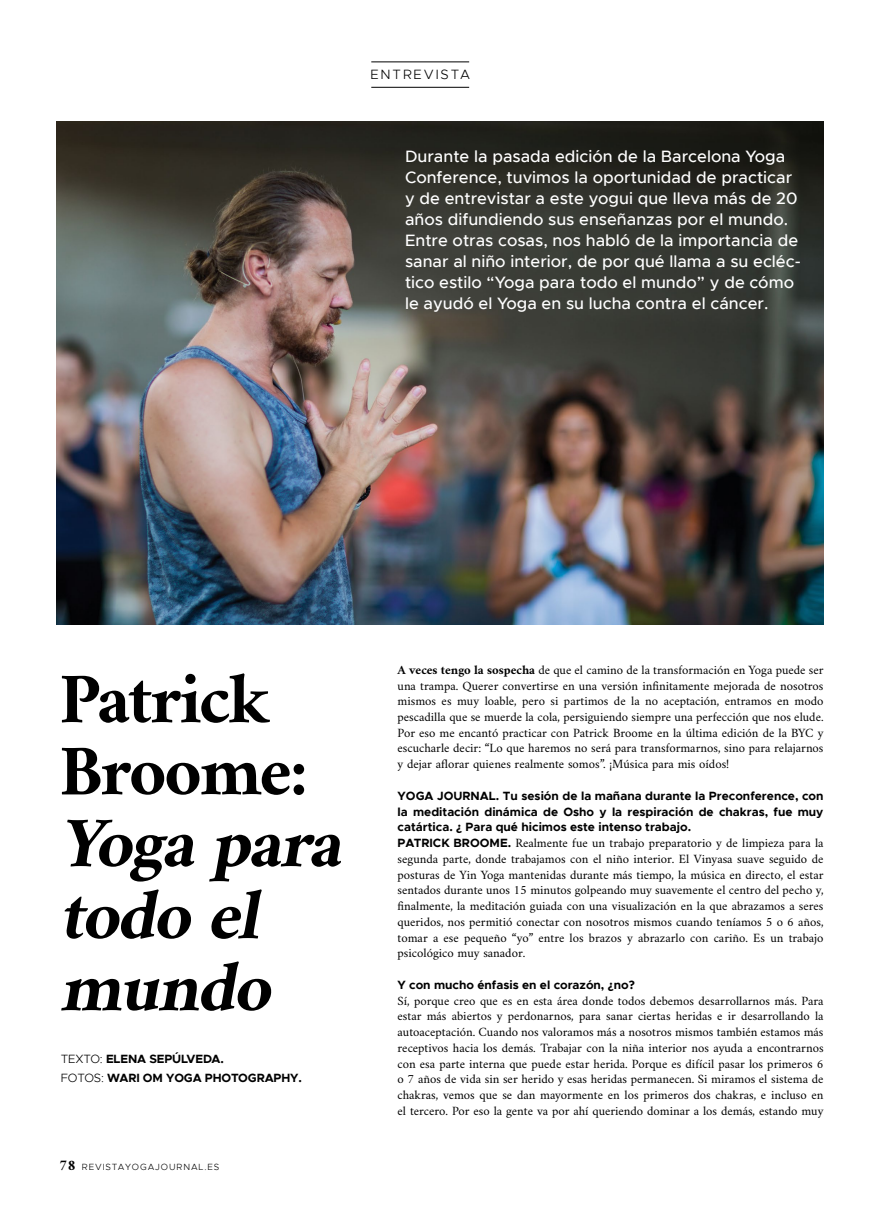
<style>
.page{position:relative;width:893px;height:1212px;background:#fff}
.page>*{position:absolute;margin:0;border:0;box-sizing:border-box;transform-origin:0 0}
.t1{font:italic 700 72px/72px "Amiri";color:#000}
.t2{font:700 72px/72px "Amiri";letter-spacing:-.03em;color:#000}
.t3{font:500 16.5px/21px "Metropolis";color:#fff}
.t4{font:300 13.5px "Metropolis";letter-spacing:.14em;color:#000}
.t5{font:12.75px/15.8px "Amiri";color:#000;text-align:justify}
.t6{font:700 12px/15.8px "Metropolis";color:#000;text-align:justify}
.t7{font:300 9px "Metropolis";letter-spacing:.1em;color:#000}
.s1{font-weight:300}
.s2{font-family:"Amiri";font-weight:700;font-size:15px}
.s3{font-weight:700}
.s4{font-family:"Metropolis";font-weight:700;font-size:12px}
</style>
<div class="page">
<hr style="left:371px;top:61px;width:98px;height:1px;background:#000">
<hr style="left:371px;top:87px;width:98px;height:1px;background:#000">
<img style="left:56px;top:121px;width:768px;height:503px">
<p class="t4" style="left:370px;top:66px;width:101px">ENTREVISTA</p>
<p class="t3" style="left:405px;top:146px;width:397px">Durante la pasada edición de la Barcelona Yoga Conference, tuvimos la oportunidad de practicar y de entrevistar a este yogui que lleva más de 20 años difundiendo sus enseñanzas por el mundo.<br>Entre otras cosas, nos habló de la importancia de sanar al niño interior, de por qué llama a su ecléc&shy;tico estilo “Yoga para todo el mundo” y de cómo le ayudó el Yoga en su lucha contra el cáncer.</p>
<h1 class="t2" style="left:59px;top:661px;width:250px">Patrick<br>Broome:</h1>
<h1 class="t1" style="left:59px;top:805px;width:318px">Yogapara todoel mundo</h1>
<p class="t6" style="left:61px;top:1049px;width:243px;line-height:19.5px"><span class="s1">TEXTO:</span> ELENA SEPÚLVEDA.<br><span class="s1">FOTOS:</span> WARI OM YOGA PHOTOGRAPHY.</p>
<p class="t7" style="left:59px;top:1161px;width:161px"><span class="s2">78</span> REVISTAYOGAJOURNAL.ES</p>
<p class="t5" style="left:398px;top:661px;width:427px"><span class="s3">A veces tengo la sospecha</span> de que el camino de la transformación en Yoga puede ser una trampa. Querer convertirse en una versión infinitamente mejorada de nosotros mismos es muy loable, pero si partimos de la no aceptación, entramos en modo pescadilla que se muerde la cola, persiguiendo siempre una perfección que nos elude.<br>Por eso me encantó practicar con Patrick Broome en la última edición de la BYC y escucharle decir: “Lo que haremos no será para transformarnos, sino para relajarnos y dejar aflorar quienes realmente somos”. ¡Música para mis oídos!</p>
<p class="t6" style="left:398px;top:788px;width:427px">YOGA JOURNAL. Tu sesión de la mañana durante la Preconference, con la meditación dinámica de Osho y la respiración de chakras, fue muy catártica. ¿ Para qué hicimos este intenso trabajo.</p>
<p class="t5" style="left:398px;top:835px;width:427px"><span class="s4">PATRICK BROOME.</span> Realmente fue un trabajo preparatorio y de limpieza para la segunda parte, donde trabajamos con el niño interior. El Vinyasa suave seguido de posturas de Yin Yoga mantenidas durante más tiempo, la música en directo, el estar sentados durante unos 15 minutos golpeando muy suavemente el centro del pecho y, finalmente, la meditación guiada con una visualización en la que abrazamos a seres queridos, nos permitió conectar con nosotros mismos cuando teníamos 5 o 6 años, tomar a ese pequeño “yo” entre los brazos y abrazarlo con cariño. Es un trabajo psicológico muy sanador.</p>
<p class="t6" style="left:398px;top:977px;width:239px">Y con mucho énfasis en el corazón, ¿no?</p>
<p class="t5" style="left:398px;top:992px;width:427px">Sí, porque creo que es en esta área donde todos debemos desarrollarnos más. Para estar más abiertos y perdonarnos, para sanar ciertas heridas e ir desarrollando la autoaceptación. Cuando nos valoramos más a nosotros mismos también estamos más receptivos hacia los demás. Trabajar con la niña interior nos ayuda a encontrarnos con esa parte interna que puede estar herida. Porque es difícil pasar los primeros 6 o 7 años de vida sin ser herido y esas heridas permanecen. Si miramos el sistema de chakras, vemos que se dan mayormente en los primeros dos chakras, e incluso en el tercero. Por eso la gente va por ahí queriendo dominar a los demás, estando muy</p>
</div>
